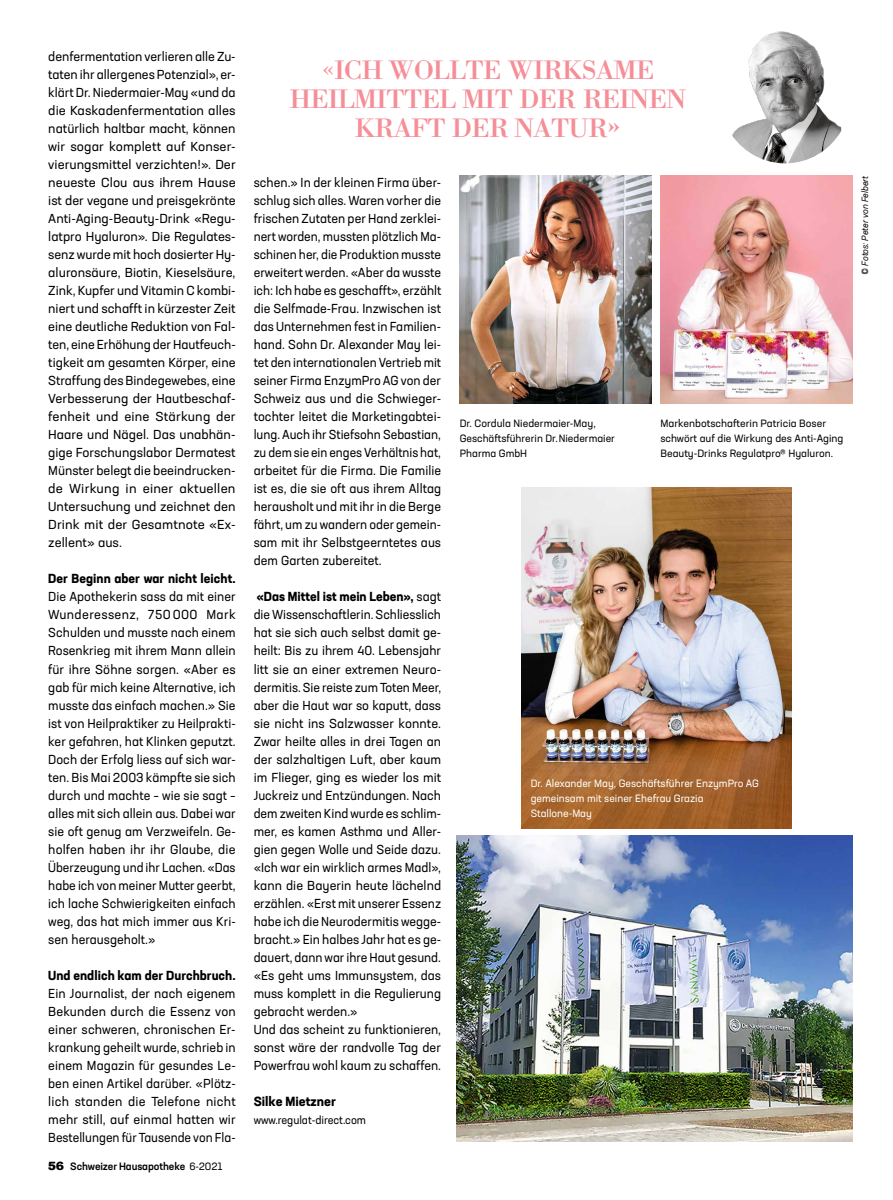
<style>
.page{position:relative;width:893px;height:1200px;background:#fff}
.page>*{position:absolute;margin:0;border:0;box-sizing:border-box;transform-origin:0 0}
.t1{font:27.6px/29px "Bodoni XT";letter-spacing:-.04em;color:#f58e97;text-align:center}
.t2{font:700 13.05px "Neusa Next Std";color:#000}
.t3{font:12.9px/18px "Neusa Next Std";color:#000;text-align:justify}
.t4{font:700 12.9px "Neusa Next Std";letter-spacing:.005em;color:#000}
.t5{font:11.25px "Neusa Next Std";letter-spacing:-.005em;color:#000}
.t6{font:10.5px/15px "Neusa Next Std";color:#000}
.t7{font:10.5px/15px "Neusa Next Std";color:#fff}
.t8{font:500 10.5px "Neusa Next Std";letter-spacing:-.01em;color:#000}
.t9{font:italic 9px "Neusa Next Std";letter-spacing:-.005em;color:#000}
.s1{font-family:"Akzidenz Grotesk BE Super";font-weight:400;font-size:12px}
.s2{font-weight:400}
.s3{font-family:"Caslon CP"}
.s4{font-weight:700}
</style>
<div class="page">
<img style="left:660px;top:175px;width:193px;height:228px">
<img style="left:460px;top:175px;width:192px;height:228px">
<img style="left:456px;top:835px;width:397px;height:306px">
<img style="left:521px;top:487px;width:270px;height:340px">
<img style="left:732px;top:31px;width:109px;height:132px">
<p class="t3" style="left:48px;top:47px;width:189px">denfermentation verlieren alle Zu&shy;taten ihr allergenes Potenzial», er&shy;klärt Dr. Niedermaier-May «und da die Kaskadenfermentation alles natürlich haltbar macht, können wir sogar komplett auf Konser&shy;vierungsmittel verzichten!». Der neueste Clou aus ihrem Hause ist der vegane und preisgekrönte Anti-Aging-Beauty-Drink «Regu&shy;latpro Hyaluron». Die Regulates&shy;senz wurde mit hoch dosierter Hy&shy;aluronsäure, Biotin, Kieselsäure, Zink, Kupfer und Vitamin C kombi&shy;niert und schafft in kürzester Zeit eine deutliche Reduktion von Fal&shy;ten, eine Erhöhung der Hautfeuch&shy;tigkeit am gesamten Körper, eine Straffung des Bindegewebes, eine Verbesserung der Hautbeschaf&shy;fenheit und eine Stärkung der Haare und Nägel. Das unabhän&shy;gige Forschungslabor Dermatest Münster belegt die beeindrucken&shy;de Wirkung in einer aktuellen Untersuchung und zeichnet den Drink mit der Gesamtnote «Ex&shy;zellent» aus.</p>
<p class="t4" style="left:48px;top:570px;width:189px">Der Beginn aber war nicht leicht.</p>
<p class="t3" style="left:48px;top:587px;width:189px">Die Apothekerin sass da mit einer Wunderessenz, 750 000 Mark Schulden und musste nach einem Rosenkrieg mit ihrem Mann allein für ihre Söhne sorgen. «Aber es gab für mich keine Alternative, ich musste das einfach machen.» Sie ist von Heilpraktiker zu Heilprakti&shy;ker gefahren, hat Klinken geputzt.<br>Doch der Erfolg liess auf sich war&shy;ten. Bis Mai 2003 kämpfte sie sich durch und machte – wie sie sagt – alles mit sich allein aus. Dabei war sie oft genug am Verzweifeln. Ge&shy;holfen haben ihr ihr Glaube, die Überzeugung und ihr Lachen. «Das habe ich von meiner Mutter geerbt, ich lache Schwierigkeiten einfach weg, das hat mich immer aus Kri&shy;sen herausgeholt.»</p>
<p class="t4" style="left:48px;top:966px;width:189px">Und endlich kam der Durchbruch.</p>
<p class="t3" style="left:48px;top:983px;width:189px">Ein Journalist, der nach eigenem Bekunden durch die Essenz von einer schweren, chronischen Er&shy;krankung geheilt wurde, schrieb in einem Magazin für gesundes Le&shy;ben einen Artikel darüber. «Plötz&shy;lich standen die Telefone nicht mehr still, auf einmal hatten wir Bestellungen für Tausende von Fla-</p>
<p class="t8" style="left:48px;top:1159px;width:176px"><span class="s1">56</span> Schweizer Hausapotheke <span class="s2">6-2021</span></p>
<h1 class="t1" style="left:289px;top:55px;width:398px">«ICH WOLLTE WIRKSAME<br>HEILMITTEL MIT DER REINEN<br>KRAFT DER NATUR<span class="s3">»</span></h1>
<p class="t3" style="left:254px;top:173px;width:189px">schen.» In der kleinen Firma über&shy;schlug sich alles. Waren vorher die frischen Zutaten per Hand zerklei&shy;nert worden, mussten plötzlich Ma&shy;schinen her, die Produktion musste erweitert werden. «Aber da wusste ich: Ich habe es geschafft», erzählt die Selfmade-Frau. Inzwischen ist das Unternehmen fest in Familien&shy;hand. Sohn Dr. Alexander May lei&shy;tet den internationalen Vertrieb mit seiner Firma EnzymPro AG von der Schweiz aus und die Schwieger&shy;tochter leitet die Marketingabtei&shy;lung. Auch ihr Stiefsohn Sebastian, zu dem sie ein enges Verhältnis hat, arbeitet für die Firma. Die Familie ist es, die sie oft aus ihrem Alltag herausholt und mit ihr in die Berge fährt, um zu wandern oder gemein&shy;sam mit ihr Selbstgeerntetes aus dem Garten zubereitet.</p>
<p class="t3" style="left:254px;top:587px;width:189px;text-align:left"><span class="s4">«Das Mittel ist mein Leben»,</span> sagt die Wissenschaftlerin. Schliesslich hat sie sich auch selbst damit ge&shy;heilt: Bis zu ihrem 40. Lebensjahr litt sie an einer extremen Neuro&shy;dermitis. Sie reiste zum Toten Meer, aber die Haut war so kaputt, dass sie nicht ins Salzwasser konnte.<br>Zwar heilte alles in drei Tagen an der salzhaltigen Luft, aber kaum im Flieger, ging es wieder los mit<br>Juckreiz und Entzündungen. Nach dem zweiten Kind wurde es schlim&shy;mer, es kamen Asthma und Aller&shy;gien gegen Wolle und Seide dazu. «Ich war ein wirklich armes Madl», kann die Bayerin heute lächelnd erzählen. «Erst mit unserer Essenz habe ich die Neurodermitis wegge&shy;bracht.» Ein halbes Jahr hat es ge&shy;dauert, dann war ihre Haut gesund. «Es geht ums Immunsystem, das muss komplett in die Regulierung gebracht werden.»<br>Und das scheint zu funktionieren, sonst wäre der randvolle Tag der<br>Powerfrau wohl kaum zu schaffen.</p>
<p class="t2" style="left:254px;top:1092px;width:84px">Silke Mietzner</p>
<p class="t5" style="left:254px;top:1112px;width:114px">www.regulat-direct.com</p>
<p class="t6" style="left:460px;top:415px;width:157px">Dr. Cordula Niedermaier-May,<br>Geschäftsführerin Dr. Niedermaier<br>Pharma GmbH</p>
<p class="t6" style="left:660px;top:415px;width:184px">Markenbotschafterin Patricia Boser schwört auf die Wirkung des Anti-Aging<br>Beauty-Drinks Regulatpro® Hyaluron.</p>
<p class="t7" style="left:531px;top:775px;width:230px">Dr. Alexander May, Geschäftsführer EnzymPro AG gemeinsam mit seiner Ehefrau Grazia<br>Stallone-May</p>
<p class="t9" style="left:859px;top:274px;width:100px;rotate:-90deg">© Fotos: Peter von Felbert</p>
</div>
